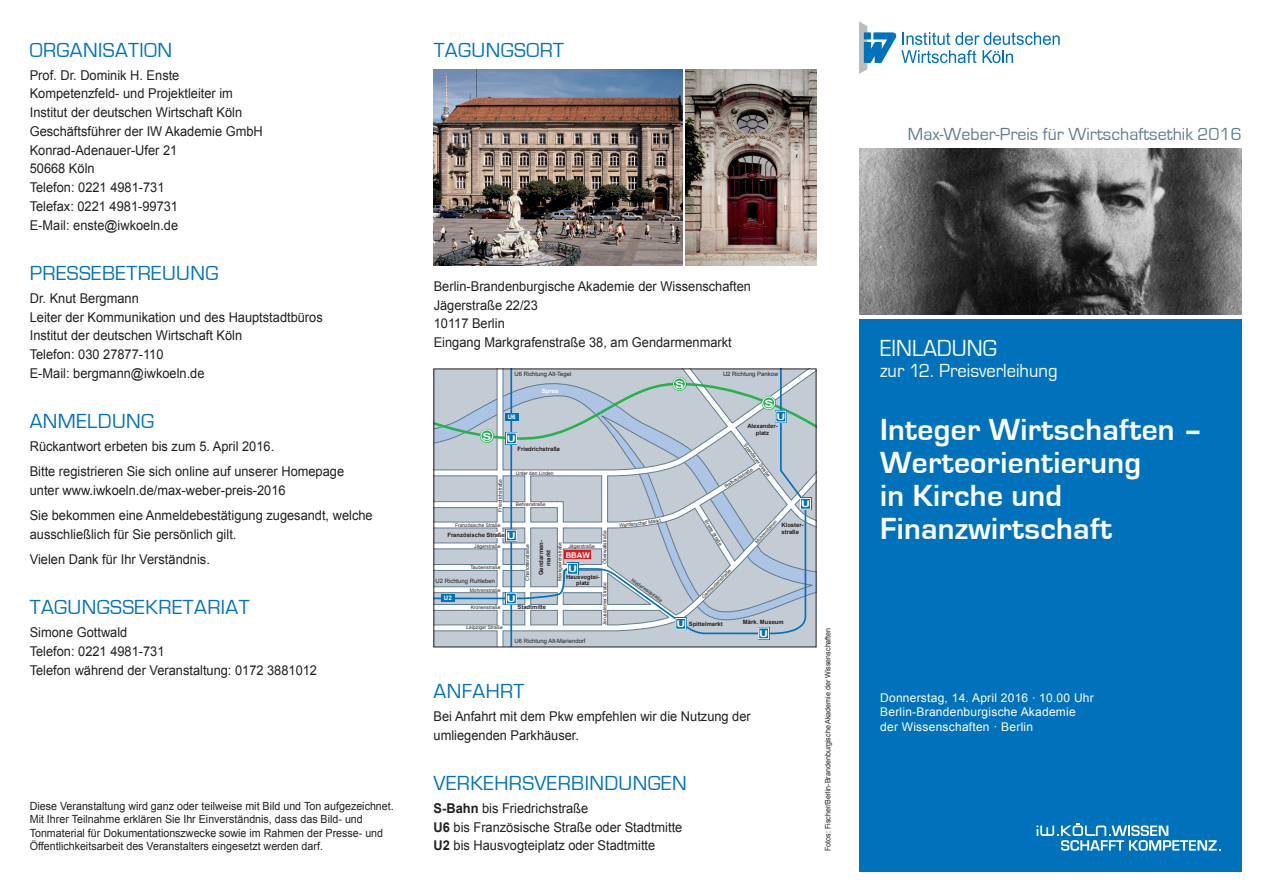
<style>
.page{position:relative;width:1263px;height:893px;background:#fff}
.page>*{position:absolute;margin:0;border:0;box-sizing:border-box;transform-origin:0 0}
.t1{font:700 31.5px/33px "Eurostile";letter-spacing:.01em;color:#fff}
.t2{font:24px "Eurostile";color:#fff;scale:.95 1}
.t3{font:21px "Eurostile";letter-spacing:.02em;color:#0072bc}
.t4{font:19.5px "Eurostile";color:#fff;scale:.95 1}
.t5{font:18px "Eurostile";color:#607c8d}
.t6{font:13.5px/18.8px "Arial";color:#231f20;scale:.95 1}
.t7{font:12px/14.4px "Arial";letter-spacing:.02em;color:#fff}
.t8{font:11.25px/13.5px "Arial";color:#231f20;scale:.95 1}
.t9{font:700 9.9px "Arial";color:#fff;scale:1.34 1}
.t10{font:700 9.15px "Arial";color:#fff;scale:1.35 1}
.t11{font:700 7.8px "Arial";color:#fff}
.t12{font:7.5px "Arial";color:#231f20;scale:.95 1}
.t13{font:700 6.15px "Arial";color:#fff}
.t14{font:700 5.85px/7.1px "Arial";color:#231f20;text-align:center}
.t15{font:5.85px "Arial";color:#231f20}
.t16{font:700 5.85px "Arial";color:#fff}
.t17{font:4.95px "Arial";color:#231f20}
.s1{font-weight:700}
</style>
<div class="page">
<svg style="left:436px;top:371px;width:378px;height:274px;background:#c0cad3"></svg>
<hr style="left:510px;top:369px;width:2px;height:278px;background:#0072bc">
<svg style="left:436px;top:371px;width:371px;height:264px;background:#becad4"></svg>
<div style="left:441px;top:594px;width:13px;height:8px;background:#0072bc"></div>
<div style="left:505px;top:414px;width:13px;height:7px;background:#0072bc"></div>
<div style="left:565px;top:550px;width:26px;height:9px;background:#e01921"></div>
<svg style="left:497px;top:532px;width:6px;height:6px"></svg>
<svg style="left:762px;top:396px;width:14px;height:14px"></svg>
<div style="left:762px;top:397px;width:13px;height:12px;border:1px solid #fff;border-radius:50%"></div>
<svg style="left:672px;top:377px;width:15px;height:14px"></svg>
<div style="left:673px;top:377px;width:13px;height:13px;border:1px solid #fff;border-radius:50%"></div>
<svg style="left:480px;top:429px;width:14px;height:14px"></svg>
<div style="left:481px;top:429px;width:12px;height:13px;border:1px solid #fff;border-radius:50%"></div>
<svg style="left:775px;top:411px;width:11px;height:12px"></svg>
<div style="left:800px;top:498px;width:11px;height:12px;background:#0072bc"></div>
<div style="left:800px;top:498px;width:11px;height:11px;border:1px solid #fff"></div>
<div style="left:758px;top:627px;width:11px;height:12px;background:#0072bc"></div>
<div style="left:758px;top:628px;width:11px;height:11px;border:1px solid #fff"></div>
<div style="left:675px;top:618px;width:11px;height:12px;background:#0072bc"></div>
<div style="left:675px;top:618px;width:11px;height:11px;border:1px solid #fff"></div>
<div style="left:506px;top:592px;width:11px;height:12px;background:#0072bc"></div>
<div style="left:506px;top:593px;width:11px;height:11px;border:1px solid #fff"></div>
<div style="left:506px;top:529px;width:11px;height:13px;background:#0072bc"></div>
<div style="left:506px;top:530px;width:11px;height:11px;border:1px solid #fff"></div>
<div style="left:506px;top:432px;width:11px;height:12px;background:#0072bc"></div>
<div style="left:506px;top:433px;width:11px;height:11px;border:1px solid #fff"></div>
<div style="left:567px;top:563px;width:11px;height:12px;background:#0072bc"></div>
<div style="left:567px;top:563px;width:11px;height:12px;border:1px solid #fff"></div>
<img style="left:434px;top:69px;width:248px;height:197px">
<img style="left:685px;top:69px;width:131px;height:197px">
<svg style="left:859px;top:21px;width:201px;height:53px"></svg>
<div style="left:859px;top:319px;width:383px;height:553px;background:#0072bc"></div>
<svg style="left:1037px;top:824px;width:183px;height:27px"></svg>
<img style="left:859px;top:149px;width:383px;height:166px">
<svg style="left:619px;top:518px;width:42px;height:9px"></svg>
<h3 class="t3" style="left:30px;top:38px;width:144px">ORGANISATION</h3>
<h3 class="t3" style="left:434px;top:38px;width:132px">TAGUNGSORT</h3>
<p class="t6" style="left:30px;top:66px;width:247px">Prof. Dr. Dominik H. Enste<br>Kompetenzfeld- und Projektleiter im<br>Institut der deutschen Wirtschaft Köln<br>Geschäftsführer der IW Akademie GmbH<br>Konrad-Adenauer-Ufer 21<br>50668 Köln<br>Telefon: 0221 4981-731<br>Telefax: 0221 4981-99731<br>E-Mail: enste@iwkoeln.de</p>
<h3 class="t3" style="left:30px;top:262px;width:190px">PRESSEBETREUUNG</h3>
<p class="t6" style="left:30px;top:289px;width:310px">Dr. Knut Bergmann<br>Leiter der Kommunikation und des Hauptstadtbüros<br>Institut der deutschen Wirtschaft Köln<br>Telefon: 030 27877-110<br>E-Mail: bergmann@iwkoeln.de</p>
<h3 class="t3" style="left:30px;top:410px;width:126px">ANMELDUNG</h3>
<p class="t6" style="left:30px;top:434px;width:332px;line-height:25px">Rückantwort erbeten bis zum 5. April 2016.<br>Bitte registrieren Sie sich online auf unserer Homepage</p>
<p class="t6" style="left:30px;top:478px;width:362px;line-height:25px">unter www.iwkoeln.de/max-weber-preis-2016<br>Sie bekommen eine Anmeldebestätigung zugesandt, welche</p>
<p class="t6" style="left:30px;top:522px;width:219px;line-height:25px">ausschließlich für Sie persönlich gilt.<br>Vielen Dank für Ihr Verständnis.</p>
<h3 class="t3" style="left:30px;top:596px;width:221px">TAGUNGSSEKRETARIAT</h3>
<p class="t6" style="left:30px;top:623px;width:304px">Simone Gottwald<br>Telefon: 0221 4981-731<br>Telefon während der Veranstaltung: 0172 3881012</p>
<h3 class="t3" style="left:434px;top:680px;width:92px">ANFAHRT</h3>
<p class="t6" style="left:434px;top:707px;width:335px">Bei Anfahrt mit dem Pkw empfehlen wir die Nutzung der umliegenden Parkhäuser.</p>
<h3 class="t3" style="left:434px;top:772px;width:255px">VERKEHRSVERBINDUNGEN</h3>
<p class="t6" style="left:434px;top:799px;width:263px"><span class="s1">S-Bahn</span> bis Friedrichstraße<br><span class="s1">U6</span> bis Französische Straße oder Stadtmitte<br><span class="s1">U2</span> bis Hausvogteiplatz oder Stadtmitte</p>
<p class="t6" style="left:434px;top:277px;width:335px">Berlin-Brandenburgische Akademie der Wissenschaften Jägerstraße 22/23<br>10117 Berlin<br>Eingang Markgrafenstraße 38, am Gendarmenmarkt</p>
<p class="t15" style="left:514px;top:370px;width:58px">U6 Richtung Alt-Tegel</p>
<p class="t15" style="left:723px;top:370px;width:57px">U2 Richtung Pankow</p>
<p class="t9" style="left:675px;top:377px;width:8px">S</p>
<p class="t16" style="left:542px;top:387px;width:18px">Spree</p>
<p class="t9" style="left:764px;top:397px;width:8px">S</p>
<p class="t10" style="left:776px;top:410px;width:8px">U</p>
<p class="t13" style="left:508px;top:413px;width:9px">U6</p>
<p class="t14" style="left:747px;top:423px;width:32px">Alexander&shy;platz</p>
<p class="t9" style="left:483px;top:429px;width:8px">S</p>
<p class="t10" style="left:507px;top:432px;width:8px">U</p>
<p class="t17" style="left:747px;top:442px;width:42px;rotate:53deg">Spandauer Straße</p>
<p class="t14" style="left:517px;top:445px;width:44px">Friedrichstraße</p>
<p class="t17" style="left:723px;top:483px;width:34px;rotate:-32deg">Rathausstraße</p>
<p class="t17" style="left:516px;top:470px;width:39px">Unter den Linden</p>
<p class="t17" style="left:497px;top:512px;width:35px;rotate:-90deg">Friedrichstraße</p>
<p class="t10" style="left:801px;top:498px;width:8px">U</p>
<p class="t17" style="left:516px;top:501px;width:31px">Behrenstraße</p>
<p class="t17" style="left:708px;top:519px;width:31px;rotate:58deg">Breite Straße</p>
<p class="t17" style="left:754px;top:540px;width:31px;rotate:-47deg">Mühlendamm</p>
<p class="t14" style="left:781px;top:522px;width:24px;text-align:left">Kloster&shy;straße</p>
<p class="t17" style="left:455px;top:522px;width:47px">Französische Straße</p>
<p class="t17" style="left:601px;top:564px;width:35px;rotate:-90deg">Oberwallstraße</p>
<p class="t10" style="left:507px;top:529px;width:8px">U</p>
<p class="t14" style="left:447px;top:531px;width:59px">Französische Straße</p>
<p class="t14" style="left:538px;top:575px;width:36px;rotate:-90deg">Gendarmen&shy;markt</p>
<p class="t17" style="left:524px;top:581px;width:38px;rotate:-90deg">Charlottenstraße</p>
<p class="t17" style="left:557px;top:581px;width:40px;rotate:-90deg">Markgrafenstraße</p>
<p class="t17" style="left:474px;top:543px;width:28px">Jägerstraße</p>
<p class="t17" style="left:470px;top:564px;width:32px">Taubenstraße</p>
<p class="t17" style="left:470px;top:587px;width:32px">Mohrenstraße</p>
<p class="t17" style="left:471px;top:604px;width:31px">Kronenstraße</p>
<p class="t17" style="left:467px;top:624px;width:38px">Leipziger Straße</p>
<p class="t17" style="left:568px;top:543px;width:28px">Jägerstraße</p>
<p class="t11" style="left:566px;top:550px;width:26px">BBAW</p>
<p class="t10" style="left:568px;top:563px;width:8px">U</p>
<p class="t17" style="left:700px;top:595px;width:40px;rotate:-45deg">Gertraudenstraße</p>
<p class="t14" style="left:566px;top:575px;width:35px;line-height:5.4px">Hausvogtei&shy;platz</p>
<p class="t17" style="left:634px;top:577px;width:38px;rotate:36deg">Niederwallstraße</p>
<p class="t15" style="left:436px;top:577px;width:61px">U2 Richtung Ruhleben</p>
<p class="t17" style="left:601px;top:625px;width:45px;rotate:-90deg">Jerusalemer Straße</p>
<p class="t10" style="left:507px;top:592px;width:8px">U</p>
<p class="t13" style="left:444px;top:594px;width:9px">U2</p>
<p class="t14" style="left:517px;top:604px;width:30px">Stadtmitte</p>
<p class="t14" style="left:689px;top:621px;width:35px">Spittelmarkt</p>
<p class="t14" style="left:743px;top:619px;width:42px">Märk. Museum</p>
<p class="t10" style="left:676px;top:618px;width:8px">U</p>
<p class="t10" style="left:759px;top:627px;width:8px">U</p>
<p class="t15" style="left:514px;top:637px;width:73px">U6 Richtung Alt-Mariendorf</p>
<p class="t8" style="left:30px;top:799px;width:385px">Diese Veranstaltung wird ganz oder teilweise mit Bild und Ton aufgezeichnet.<br>Mit Ihrer Teilnahme erklären Sie Ihr Einverständnis, dass das Bild- und Tonmaterial für Dokumentationszwecke sowie im Rahmen der Presse- und Öffentlichkeitsarbeit des Veranstalters eingesetzt werden darf.</p>
<p class="t12" style="left:823px;top:851px;width:237px;rotate:-90deg">Fotos: Fischer/Berlin-Brandenburgische Akademie der Wissenschaften</p>
<h3 class="t5" style="left:908px;top:125px;width:335px">Max-Weber-Preis für Wirtschaftsethik 2016</h3>
<h2 class="t2" style="left:880px;top:335px;width:124px">EINLADUNG</h2>
<h3 class="t4" style="left:880px;top:360px;width:188px">zur 12. Preisverleihung</h3>
<h1 class="t1" style="left:880px;top:414px;width:324px">Integer Wirtschaften –<br>Werteorientierung<br>in Kirche und<br>Finanzwirtschaft</h1>
<p class="t7" style="left:880px;top:691px;width:215px">Donnerstag, 14. April 2016 ∙ 10.00 Uhr<br>Berlin-Brandenburgische Akademie der Wissenschaften · Berlin</p>
</div>
